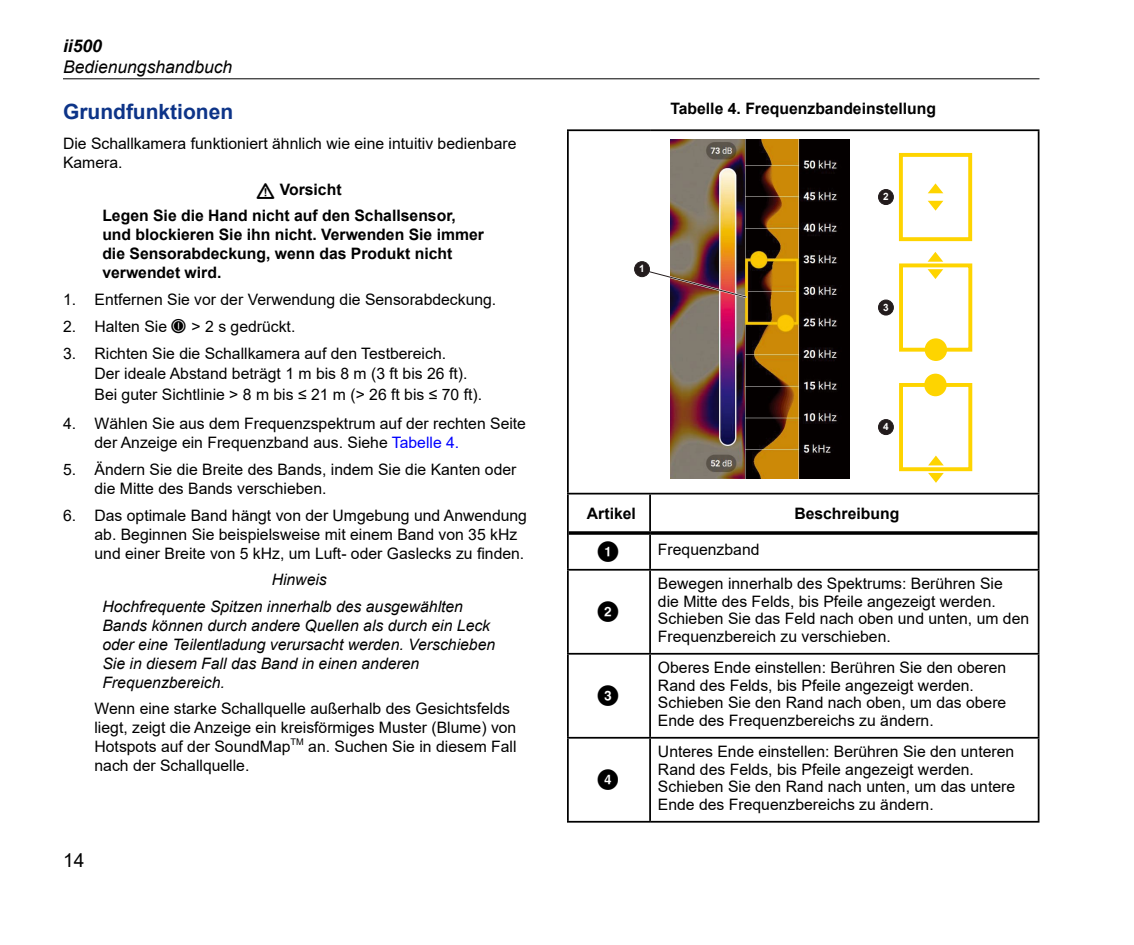
<style>
.page{position:relative;width:1134px;height:945px;background:#fff}
.page>*{position:absolute;margin:0;border:0;box-sizing:border-box;transform-origin:0 0}
.t1{font:700 21px "Arial";color:#0d3488}
.t2{font:19.25px "Arial";color:#000}
.t3{font:italic 17.5px "Arial";color:#000}
.t4{font:italic 700 17.5px "Arial";color:#000}
.t5{font:15.75px/17.5px "Arial";color:#000}
.t6{font:italic 15.75px/18.9px "Arial";color:#000}
.t7{font:700 15.75px/18.9px "Arial";color:#000}
.t8{font:700 10.15px "Arial";color:#fff}
.t9{font:9.1px "Arial";color:#000}
.s1{font-family:"Flukesym";font-weight:400}
.s2{font-family:"Fluke Icons Ti"}
.s3{color:#00f}
</style>
<div class="page">
<hr style="left:63px;top:78px;width:977px;height:1px;background:#000">
<hr style="left:1038px;top:131px;width:2px;height:362px;background:#000">
<hr style="left:567px;top:129px;width:83px;height:2px;background:#000">
<hr style="left:567px;top:131px;width:2px;height:362px;background:#000">
<hr style="left:650px;top:129px;width:390px;height:2px;background:#000">
<hr style="left:567px;top:493px;width:83px;height:2px;background:#000">
<hr style="left:567px;top:495px;width:2px;height:38px;background:#000">
<hr style="left:650px;top:493px;width:390px;height:2px;background:#000">
<hr style="left:649px;top:495px;width:2px;height:36px;background:#000">
<hr style="left:1038px;top:495px;width:2px;height:38px;background:#000">
<hr style="left:567px;top:533px;width:2px;height:36px;background:#000">
<hr style="left:649px;top:535px;width:2px;height:34px;background:#000">
<hr style="left:1038px;top:533px;width:2px;height:36px;background:#000">
<hr style="left:567px;top:569px;width:83px;height:2px;background:#000">
<hr style="left:567px;top:571px;width:2px;height:82px;background:#000">
<hr style="left:650px;top:569px;width:390px;height:2px;background:#000">
<hr style="left:649px;top:571px;width:2px;height:82px;background:#000">
<hr style="left:1038px;top:571px;width:2px;height:82px;background:#000">
<hr style="left:567px;top:653px;width:83px;height:2px;background:#000">
<hr style="left:567px;top:655px;width:2px;height:82px;background:#000">
<hr style="left:650px;top:653px;width:390px;height:2px;background:#000">
<hr style="left:649px;top:655px;width:2px;height:82px;background:#000">
<hr style="left:1038px;top:655px;width:2px;height:82px;background:#000">
<hr style="left:567px;top:737px;width:83px;height:2px;background:#000">
<hr style="left:567px;top:739px;width:2px;height:82px;background:#000">
<hr style="left:650px;top:737px;width:390px;height:2px;background:#000">
<hr style="left:649px;top:739px;width:2px;height:82px;background:#000">
<hr style="left:1038px;top:739px;width:2px;height:82px;background:#000">
<hr style="left:567px;top:821px;width:83px;height:2px;background:#000">
<hr style="left:650px;top:821px;width:390px;height:2px;background:#000">
<svg style="left:569px;top:531px;width:81px;height:4px"></svg>
<svg style="left:650px;top:531px;width:388px;height:4px;background:#1f1f1f"></svg>
<div style="left:925px;top:338px;width:22px;height:23px;background:#fed400;border-radius:50%"></div>
<svg style="left:928px;top:252px;width:15px;height:10px"></svg>
<svg style="left:928px;top:269px;width:15px;height:10px"></svg>
<div style="left:899px;top:263px;width:73px;height:89px;border:4px solid #fed400"></div>
<div style="left:879px;top:300px;width:14px;height:15px;background:#231c1d;border-radius:50%"></div>
<div style="left:878px;top:300px;width:16px;height:15px;border:1px solid #231c1d;border-radius:50%"></div>
<div style="left:924px;top:374px;width:23px;height:22px;background:#fed400;border-radius:50%"></div>
<svg style="left:928px;top:473px;width:16px;height:10px"></svg>
<svg style="left:928px;top:456px;width:16px;height:9px"></svg>
<div style="left:899px;top:383px;width:73px;height:88px;border:4px solid #fed400"></div>
<div style="left:879px;top:420px;width:14px;height:15px;background:#231c1d;border-radius:50%"></div>
<div style="left:878px;top:419px;width:16px;height:16px;border:1px solid #231c1d;border-radius:50%"></div>
<div style="left:899px;top:153px;width:73px;height:88px;border:4px solid #fed400"></div>
<svg style="left:928px;top:183px;width:15px;height:10px"></svg>
<svg style="left:928px;top:201px;width:15px;height:10px"></svg>
<div style="left:879px;top:190px;width:14px;height:15px;background:#231c1d;border-radius:50%"></div>
<div style="left:878px;top:189px;width:16px;height:16px;border:1px solid #231c1d;border-radius:50%"></div>
<img style="left:670px;top:140px;width:180px;height:339px">
<svg style="left:641px;top:267px;width:107px;height:32px"></svg>
<div style="left:635px;top:262px;width:14px;height:15px;background:#231c1d;border-radius:50%"></div>
<div style="left:634px;top:261px;width:16px;height:16px;border:1px solid #231c1d;border-radius:50%"></div>
<p class="t4" style="left:63px;top:34px;width:40px">ii500</p>
<p class="t3" style="left:63px;top:56px;width:171px">Bedienungshandbuch</p>
<h1 class="t1" style="left:63px;top:97px;width:172px">Grundfunktionen</h1>
<p class="t5" style="left:63px;top:134px;width:455px;line-height:18.9px">Die Schallkamera funktioniert ähnlich wie eine intuitiv bedienbare<br>Kamera.</p>
<p class="t7" style="left:102px;top:176px;width:355px;line-height:26.8px;text-indent:155px"><span class="s1">W</span> Vorsicht<br>Legen Sie die Hand nicht auf den Schallsensor,</p>
<p class="t7" style="left:102px;top:226px;width:383px">und blockieren Sie ihn nicht. Verwenden Sie immer die Sensorabdeckung, wenn das Produkt nicht verwendet wird.</p>
<p class="t5" style="left:63px;top:291px;width:435px">1. Entfernen Sie vor der Verwendung die Sensorabdeckung.</p>
<p class="t5" style="left:63px;top:317px;width:234px">2. Halten Sie <span class="s2">O</span> &gt; 2 s gedrückt.</p>
<p class="t5" style="left:94px;top:342px;width:389px;line-height:21px;text-indent:-31px">3. Richten Sie die Schallkamera auf den Testbereich.<br>Der ideale Abstand beträgt 1 m bis 8 m (3 ft bis 26 ft).<br>Bei guter Sichtlinie &gt; 8 m bis ≤ 21 m (&gt; 26 ft bis ≤ 70 ft).</p>
<p class="t5" style="left:94px;top:414px;width:433px;line-height:18.9px;text-indent:-32px">4. Wählen Sie aus dem Frequenzspektrum auf der rechten Seite der Anzeige ein Frequenzband aus. Siehe <span class="s3">Tabelle 4.</span></p>
<p class="t5" style="left:94px;top:460px;width:423px;line-height:18.9px;text-indent:-32px">5. Ändern Sie die Breite des Bands, indem Sie die Kanten oder die Mitte des Bands verschieben.</p>
<p class="t5" style="left:94px;top:506px;width:434px;line-height:18.9px;text-indent:-32px">6. Das optimale Band hängt von der Umgebung und Anwendung ab. Beginnen Sie beispielsweise mit einem Band von 35 kHz und einer Breite von 5 kHz, um Luft- oder Gaslecks zu finden.</p>
<p class="t6" style="left:102px;top:567px;width:362px;line-height:26.8px;text-indent:169px">Hinweis<br>Hochfrequente Spitzen innerhalb des ausgewählten</p>
<p class="t6" style="left:102px;top:616px;width:394px">Bands können durch andere Quellen als durch ein Leck oder eine Teilentladung verursacht werden. Verschieben Sie in diesem Fall das Band in einen anderen Frequenzbereich.</p>
<p class="t5" style="left:94px;top:699px;width:423px;line-height:18.9px">Wenn eine starke Schallquelle außerhalb des Gesichtsfelds liegt, zeigt die Anzeige ein kreisförmiges Muster (Blume) von<br>Hotspots auf der SoundMap</p>
<p class="t9" style="left:291px;top:735px;width:15px">TM</p>
<p class="t5" style="left:308px;top:738px;width:210px">an. Suchen Sie in diesem Fall</p>
<p class="t5" style="left:94px;top:757px;width:156px">nach der Schallquelle.</p>
<p class="t2" style="left:63px;top:847px;width:23px">14</p>
<p class="t7" style="left:670px;top:100px;width:267px">Tabelle 4. Frequenzbandeinstellung</p>
<p class="t8" style="left:639px;top:262px;width:7px">1</p>
<p class="t8" style="left:883px;top:189px;width:7px">2</p>
<p class="t8" style="left:883px;top:300px;width:7px">3</p>
<p class="t8" style="left:883px;top:419px;width:7px">4</p>
<p class="t7" style="left:587px;top:504px;width:51px">Artikel</p>
<p class="t7" style="left:794px;top:504px;width:107px">Beschreibung</p>
<p class="t5" style="left:658px;top:533px;width:346px;line-height:34.1px">Frequenzband<br>Bewegen innerhalb des Spektrums: Berühren Sie</p>
<p class="t5" style="left:658px;top:593px;width:373px">die Mitte des Felds, bis Pfeile angezeigt werden.<br>Schieben Sie das Feld nach oben und unten, um den<br>Frequenzbereich zu verschieben.</p>
<p class="t5" style="left:658px;top:659px;width:350px">Oberes Ende einstellen: Berühren Sie den oberen Rand des Felds, bis Pfeile angezeigt werden.<br>Schieben Sie den Rand nach oben, um das obere Ende des Frequenzbereichs zu ändern.</p>
<p class="t5" style="left:658px;top:743px;width:359px">Unteres Ende einstellen: Berühren Sie den unteren Rand des Felds, bis Pfeile angezeigt werden.<br>Schieben Sie den Rand nach unten, um das untere Ende des Frequenzbereichs zu ändern.</p>
</div>
